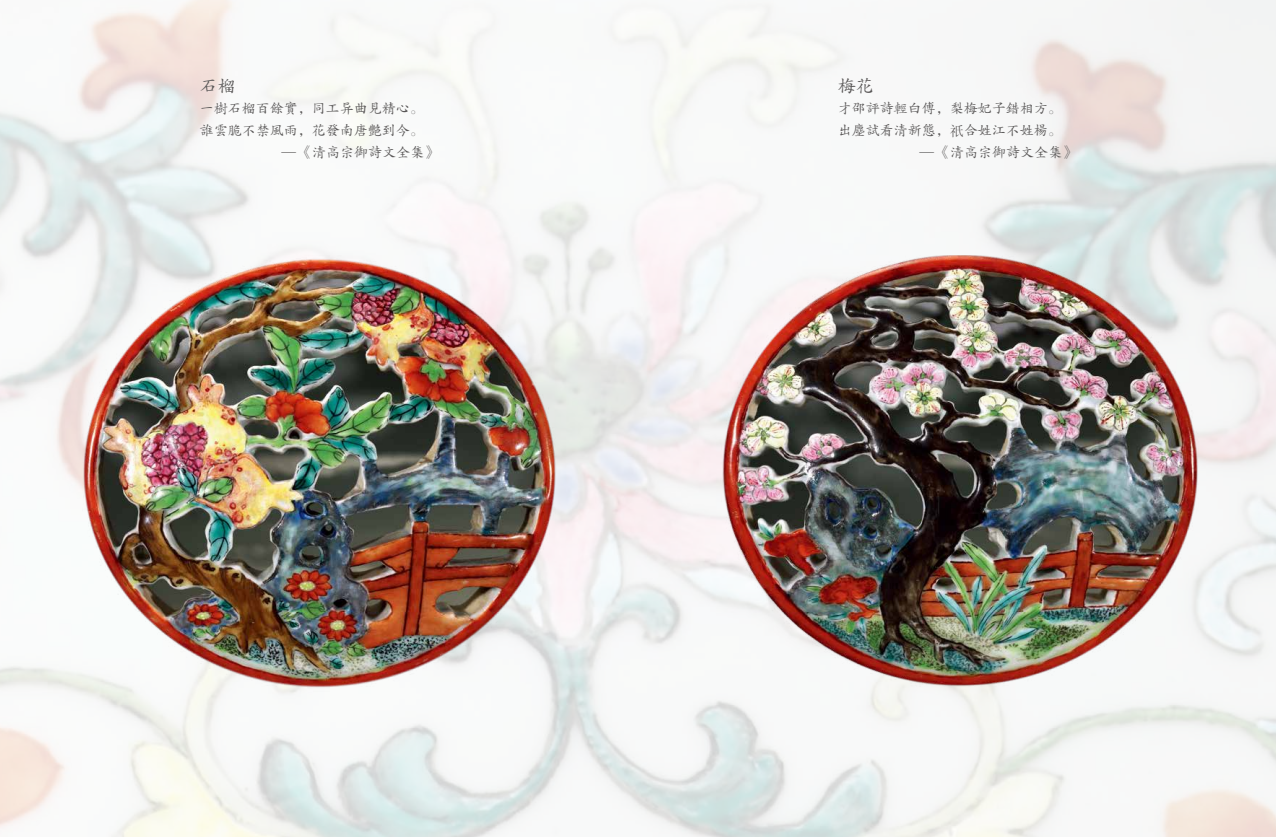
<style>
.page{position:relative;width:1276px;height:837px;background:#fff}
.page>*{position:absolute;margin:0;border:0;box-sizing:border-box;transform-origin:0 0}
.t1{font:18px "FZZKFW GB1 0";color:#595757}
.t2{font:14px "FZZKFW GB1 0";color:#595757}
.t3{font:14px "FZZKFW GB1 0";color:#595757;scale:2 1}
.s1{font-family:"Sim Sun"}
</style>
<div class="page">
<img style="left:716px;top:255px;width:482px;height:437px">
<img style="left:78px;top:255px;width:482px;height:437px">
<p class="t1" style="left:200px;top:76px;width:38px">石榴</p>
<p class="t2" style="left:200px;top:101px;width:226px">一树石榴百余实，同工异曲见精心。</p>
<p class="t2" style="left:200px;top:123px;width:226px">谁云脆不禁风雨，花发南唐艳到今。</p>
<p class="t3" style="left:279px;top:145px;width:81px">-《清高宗御诗文全集》</p>
<p class="t1" style="left:837px;top:76px;width:37px">梅花</p>
<p class="t2" style="left:837px;top:101px;width:225px">才邵评诗轻白傅，梨梅妃子错相方。</p>
<p class="t2" style="left:837px;top:123px;width:225px">出尘试看清新态，<span class="s1">祇</span>合姓江不姓杨。</p>
<p class="t3" style="left:917px;top:145px;width:81px">-《清高宗御诗文全集》</p>
</div>
